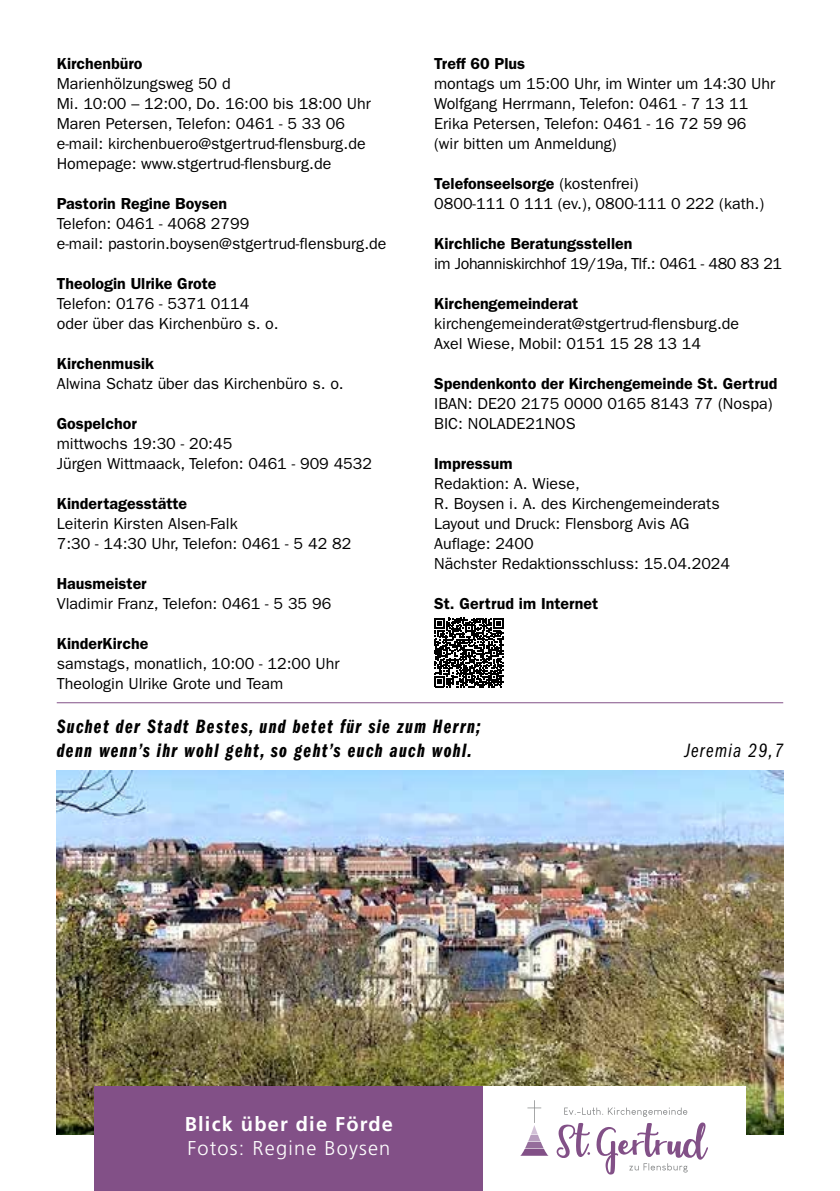
<style>
.page{position:relative;width:840px;height:1191px;background:#fff}
.page>*{position:absolute;margin:0;border:0;box-sizing:border-box;transform-origin:0 0}
.t1{font:20px/24px "Franklin Gothic Demi Cmpr Ital";letter-spacing:.065em;color:#000}
.t2{font:300 20px "Frutiger";letter-spacing:.06em;color:#fff}
.t3{font:700 20px "Frutiger";letter-spacing:.06em;color:#fff}
.t4{font:20px "Franklin Gothic Book Cmpr Ital";letter-spacing:.065em;color:#000}
.t5{font:16px/20px "Franklin Gothic";color:#000}
.t6{font:600 16px "Franklin Gothic";color:#000}
.t7{font:16px "Franklin Gothic";letter-spacing:-.025em;color:#000}
.s1{font-weight:600}
</style>
<div class="page">
<img style="left:57px;top:770px;width:725px;height:364px">
<div style="left:95px;top:1086px;width:388px;height:105px;background:#825087"></div>
<div style="left:483px;top:1086px;width:261px;height:105px;background:#fff"></div>
<svg style="left:564px;top:1107px;width:123px;height:9px"></svg>
<svg style="left:596px;top:1122px;width:112px;height:52px"></svg>
<svg style="left:556px;top:1123px;width:33px;height:35px"></svg>
<svg style="left:521px;top:1100px;width:27px;height:55px"></svg>
<svg style="left:434px;top:618px;width:69px;height:69px"></svg>
<hr style="left:57px;top:702px;width:725px;height:1px;background:#825087">
<p class="t6" style="left:57px;top:54px;width:87px">Kirchenbüro</p>
<p class="t5" style="left:57px;top:73px;width:315px">Marienhölzungsweg 50 d<br>Mi. 10:00 – 12:00, Do. 16:00 bis 18:00 Uhr Maren Petersen, Telefon: 0461 - 5 33 06 e-mail: kirchenbuero@stgertrud-flensburg.de Homepage: www.stgertrud-flensburg.de</p>
<p class="t6" style="left:57px;top:194px;width:172px">Pastorin Regine Boysen</p>
<p class="t5" style="left:57px;top:213px;width:331px">Telefon: 0461 - 4068 2799<br>e-mail: pastorin.boysen@stgertrud-flensburg.de</p>
<p class="t6" style="left:57px;top:274px;width:161px">Theologin Ulrike Grote</p>
<p class="t5" style="left:57px;top:293px;width:223px">Telefon: 0176 - 5371 0114 oder über das Kirchenbüro s. o.</p>
<p class="t6" style="left:57px;top:354px;width:99px">Kirchenmusik</p>
<p class="t5" style="left:57px;top:373px;width:288px">Alwina Schatz über das Kirchenbüro s. o.</p>
<p class="t6" style="left:57px;top:414px;width:81px">Gospelchor</p>
<p class="t5" style="left:57px;top:433px;width:317px">mittwochs 19:30 - 20:45<br>Jürgen Wittmaack, Telefon: 0461 - 909 4532</p>
<p class="t6" style="left:57px;top:494px;width:132px">Kindertagesstätte</p>
<p class="t5" style="left:57px;top:513px;width:296px">Leiterin Kirsten Alsen-Falk<br>7:30 - 14:30 Uhr, Telefon: 0461 - 5 42 82</p>
<p class="t6" style="left:57px;top:574px;width:91px">Hausmeister</p>
<p class="t5" style="left:57px;top:593px;width:276px">Vladimir Franz, Telefon: 0461 - 5 35 96</p>
<p class="t6" style="left:57px;top:634px;width:93px">KinderKirche</p>
<p class="t5" style="left:57px;top:653px;width:284px">samstags, monatlich, 10:00 - 12:00 Uhr<br>Theologin Ulrike Grote und Team</p>
<p class="t6" style="left:434px;top:54px;width:92px">Treff 60 Plus</p>
<p class="t5" style="left:434px;top:73px;width:342px">montags um 15:00 Uhr, im Winter um 14:30 Uhr Wolfgang Herrmann, Telefon: 0461 - 7 13 11<br>Erika Petersen, Telefon: 0461 - 16 72 59 96<br>(wir bitten um Anmeldung)</p>
<p class="t5" style="left:434px;top:173px;width:331px"><span class="s1">Telefonseelsorge</span> (kostenfrei)<br>0800-111 0 111 (ev.), 0800-111 0 222 (kath.)</p>
<p class="t6" style="left:434px;top:234px;width:200px">Kirchliche Beratungsstellen</p>
<p class="t7" style="left:434px;top:254px;width:349px">im Johanniskirchhof 19/19a, Tlf.: 0461 - 480 83 21</p>
<p class="t6" style="left:434px;top:294px;width:145px">Kirchengemeinderat</p>
<p class="t5" style="left:434px;top:313px;width:306px">kirchengemeinderat@stgertrud-flensburg.de<br>Axel Wiese, Mobil: 0151 15 28 13 14</p>
<p class="t6" style="left:434px;top:374px;width:344px">Spendenkonto der Kirchengemeinde St. Gertrud</p>
<p class="t5" style="left:434px;top:393px;width:339px">IBAN: DE20 2175 0000 0165 8143 77 (Nospa)<br>BIC: NOLADE21NOS</p>
<p class="t6" style="left:434px;top:454px;width:80px">Impressum</p>
<p class="t5" style="left:434px;top:473px;width:297px">Redaktion: A. Wiese,<br>R. Boysen i. A. des Kirchengemeinderats<br>Layout und Druck: Flensborg Avis AG<br>Auflage: 2400<br>Nächster Redaktionsschluss: 15.04.2024</p>
<p class="t6" style="left:434px;top:594px;width:165px">St. Gertrud im Internet</p>
<p class="t1" style="left:57px;top:714px;width:425px">Suchet der Stadt Bestes, und betet für sie zum Herrn; denn wenn’s ihr wohl geht, so geht’s euch auch wohl.</p>
<p class="t3" style="left:185px;top:1112px;width:210px">Blick über die Förde</p>
<p class="t2" style="left:187px;top:1137px;width:204px">Fotos: Regine Boysen</p>
<p class="t4" style="left:684px;top:739px;width:100px">Jeremia 29,7</p>
</div>
